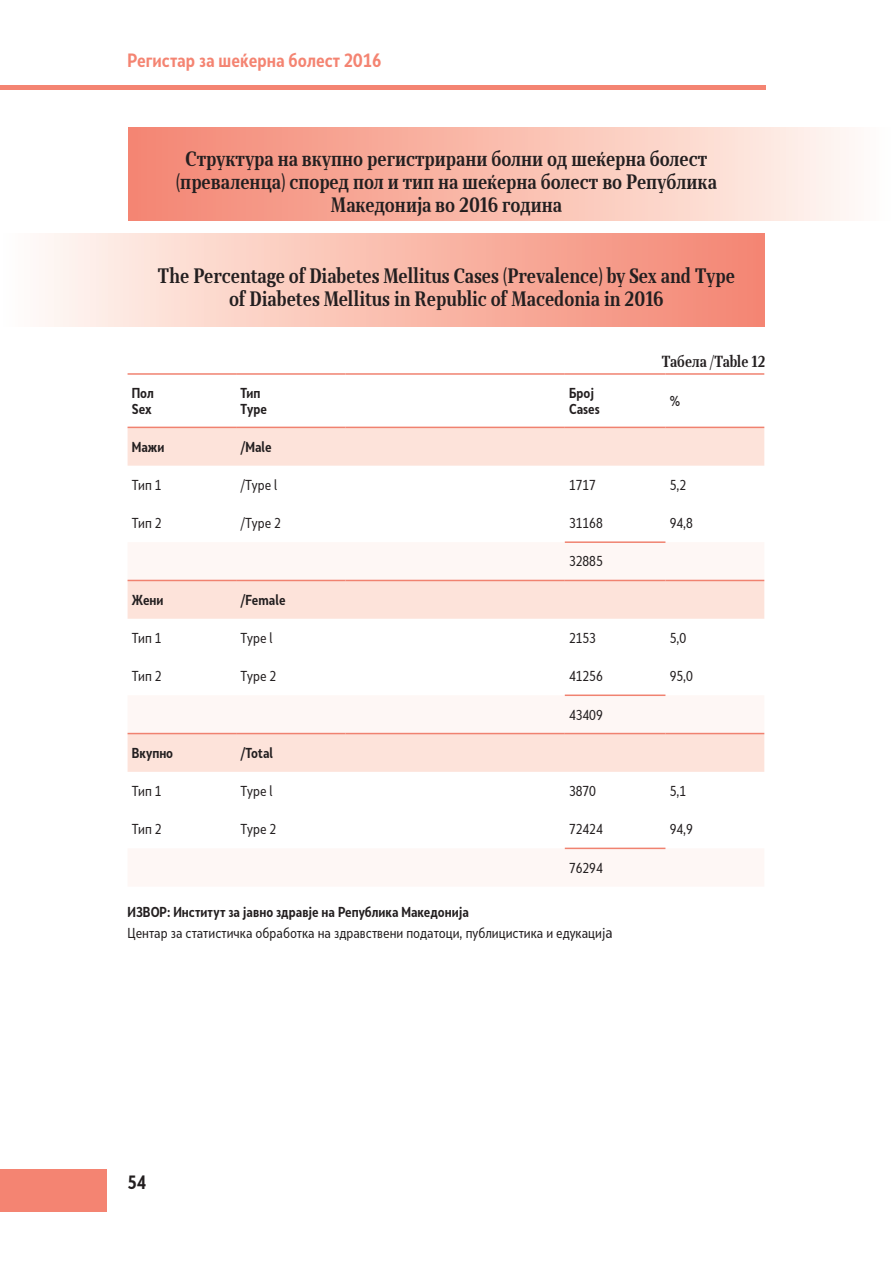
<style>
.page{position:relative;width:893px;height:1263px;background:#fff}
.page>*{position:absolute;margin:0;border:0;box-sizing:border-box;transform-origin:0 0}
.t1{font:700 19.5px/23.4px "Skola Serif Cn";color:#231f20;text-align:center}
.t2{font:700 18px "Skola Sans Cn";color:#f48472}
.t3{font:700 18px "Skola Sans Cn";color:#231f20}
.t4{font:700 15px "Skola Serif Cn";letter-spacing:-.005em;color:#231f20}
.t5{font:13.5px/21px "Skola Sans Cn";color:#231f20}
.t6{font:700 13.5px/16.2px "Skola Sans Cn";color:#231f20}
.s1{font-weight:700}
.s2{font-size:15px}
</style>
<div class="page">
<div style="left:0;top:1169px;width:106px;height:43px;background:#f48472"></div>
<hr style="left:0;top:85px;width:765px;height:4px;background:#f48472">
<div style="left:128px;top:128px;width:765px;height:92px;background:linear-gradient(to right,#f4826d,#fffcf7)"></div>
<div style="left:0;top:233px;width:765px;height:93px;background:linear-gradient(to right,#fffcf7,#f4836d)"></div>
<svg style="left:128px;top:428px;width:636px;height:114px"></svg>
<svg style="left:128px;top:542px;width:636px;height:308px"></svg>
<hr style="left:128px;top:373px;width:108px;height:2px;background:#f08270">
<hr style="left:236px;top:373px;width:109px;height:2px;background:#f08270">
<hr style="left:345px;top:373px;width:220px;height:2px;background:#f08270">
<hr style="left:565px;top:373px;width:100px;height:2px;background:#f08270">
<hr style="left:665px;top:373px;width:99px;height:2px;background:#f08270">
<hr style="left:128px;top:427px;width:108px;height:1px;background:#f08270">
<hr style="left:236px;top:427px;width:109px;height:1px;background:#f08270">
<hr style="left:345px;top:427px;width:220px;height:1px;background:#f08270">
<hr style="left:565px;top:427px;width:100px;height:1px;background:#f08270">
<hr style="left:665px;top:427px;width:99px;height:1px;background:#f08270">
<hr style="left:565px;top:541px;width:100px;height:2px;background:#f08270">
<hr style="left:565px;top:694px;width:100px;height:2px;background:#f08270">
<hr style="left:565px;top:848px;width:100px;height:1px;background:#f08270">
<hr style="left:128px;top:580px;width:108px;height:1px;background:#f08270">
<hr style="left:236px;top:580px;width:109px;height:1px;background:#f08270">
<hr style="left:345px;top:580px;width:220px;height:1px;background:#f08270">
<hr style="left:565px;top:580px;width:100px;height:1px;background:#f08270">
<hr style="left:665px;top:580px;width:99px;height:1px;background:#f08270">
<hr style="left:128px;top:733px;width:108px;height:1px;background:#f08270">
<hr style="left:236px;top:733px;width:109px;height:1px;background:#f08270">
<hr style="left:345px;top:733px;width:220px;height:1px;background:#f08270">
<hr style="left:565px;top:733px;width:100px;height:1px;background:#f08270">
<hr style="left:665px;top:733px;width:99px;height:1px;background:#f08270">
<h2 class="t2" style="left:128px;top:49px;width:255px">Регистар за шеќерна болест 2016</h2>
<h1 class="t1" style="left:176px;top:147px;width:542px">Структура на вкупно регистрирани болни од шеќерна болест (преваленца) според пол и тип на шеќерна болест во Република<br>Македонија во 2016 година</h1>
<h1 class="t1" style="left:158px;top:264px;width:578px">The Percentage of Diabetes Mellitus Cases (Prevalence) by Sex and Type of Diabetes Mellitus in Republic of Macedonia in 2016</h1>
<p class="t4" style="left:662px;top:353px;width:105px">Табела /Table 12</p>
<p class="t6" style="left:132px;top:384px;width:24px">Пол<br>Sex</p>
<p class="t6" style="left:240px;top:384px;width:28px">Тип<br>Type</p>
<p class="t6" style="left:569px;top:384px;width:32px">Број<br>Cases</p>
<p class="t6" style="left:670px;top:392px;width:12px">%</p>
<p class="t6" style="left:132px;top:438px;width:34px">Мажи</p>
<p class="t6" style="left:240px;top:438px;width:33px">/Male</p>
<p class="t5" style="left:132px;top:474px;width:31px">Тип 1</p>
<p class="t5" style="left:240px;top:474px;width:39px">/Type l</p>
<p class="t5" style="left:569px;top:474px;width:28px">1717</p>
<p class="t5" style="left:670px;top:474px;width:18px">5,2</p>
<p class="t5" style="left:132px;top:512px;width:31px">Тип 2</p>
<p class="t5" style="left:240px;top:512px;width:42px">/Type 2</p>
<p class="t5" style="left:569px;top:512px;width:35px">31168</p>
<p class="t5" style="left:670px;top:512px;width:25px">94,8</p>
<p class="t5" style="left:569px;top:551px;width:35px">32885</p>
<p class="t6" style="left:132px;top:591px;width:33px">Жени</p>
<p class="t6" style="left:240px;top:591px;width:47px">/Female</p>
<p class="t5" style="left:132px;top:627px;width:31px">Тип 1</p>
<p class="t5" style="left:240px;top:627px;width:34px">Type l</p>
<p class="t5" style="left:569px;top:627px;width:29px">2153</p>
<p class="t5" style="left:670px;top:627px;width:18px">5,0</p>
<p class="t5" style="left:132px;top:666px;width:31px">Тип 2</p>
<p class="t5" style="left:240px;top:666px;width:37px">Type 2</p>
<p class="t5" style="left:569px;top:666px;width:35px">41256</p>
<p class="t5" style="left:670px;top:666px;width:25px">95,0</p>
<p class="t5" style="left:569px;top:704px;width:35px">43409</p>
<p class="t6" style="left:132px;top:744px;width:43px">Вкупно</p>
<p class="t6" style="left:240px;top:744px;width:34px">/Total</p>
<p class="t5" style="left:132px;top:780px;width:31px">Тип 1</p>
<p class="t5" style="left:240px;top:780px;width:34px">Type l</p>
<p class="t5" style="left:569px;top:780px;width:29px">3870</p>
<p class="t5" style="left:670px;top:780px;width:18px">5,1</p>
<p class="t5" style="left:132px;top:819px;width:31px">Тип 2</p>
<p class="t5" style="left:240px;top:819px;width:37px">Type 2</p>
<p class="t5" style="left:569px;top:819px;width:35px">72424</p>
<p class="t5" style="left:670px;top:819px;width:25px">94,9</p>
<p class="t5" style="left:569px;top:857px;width:35px">76294</p>
<p class="t5" style="left:128px;top:902px;width:487px"><span class="s1">ИЗВОР: Институт за јавно здравје на Република Македонија<br></span>Центар за статистичка обработка на здравствени податоци, публицистика и едукациј<span class="s2">а</span></p>
<h2 class="t3" style="left:128px;top:1171px;width:20px">54</h2>
</div>
